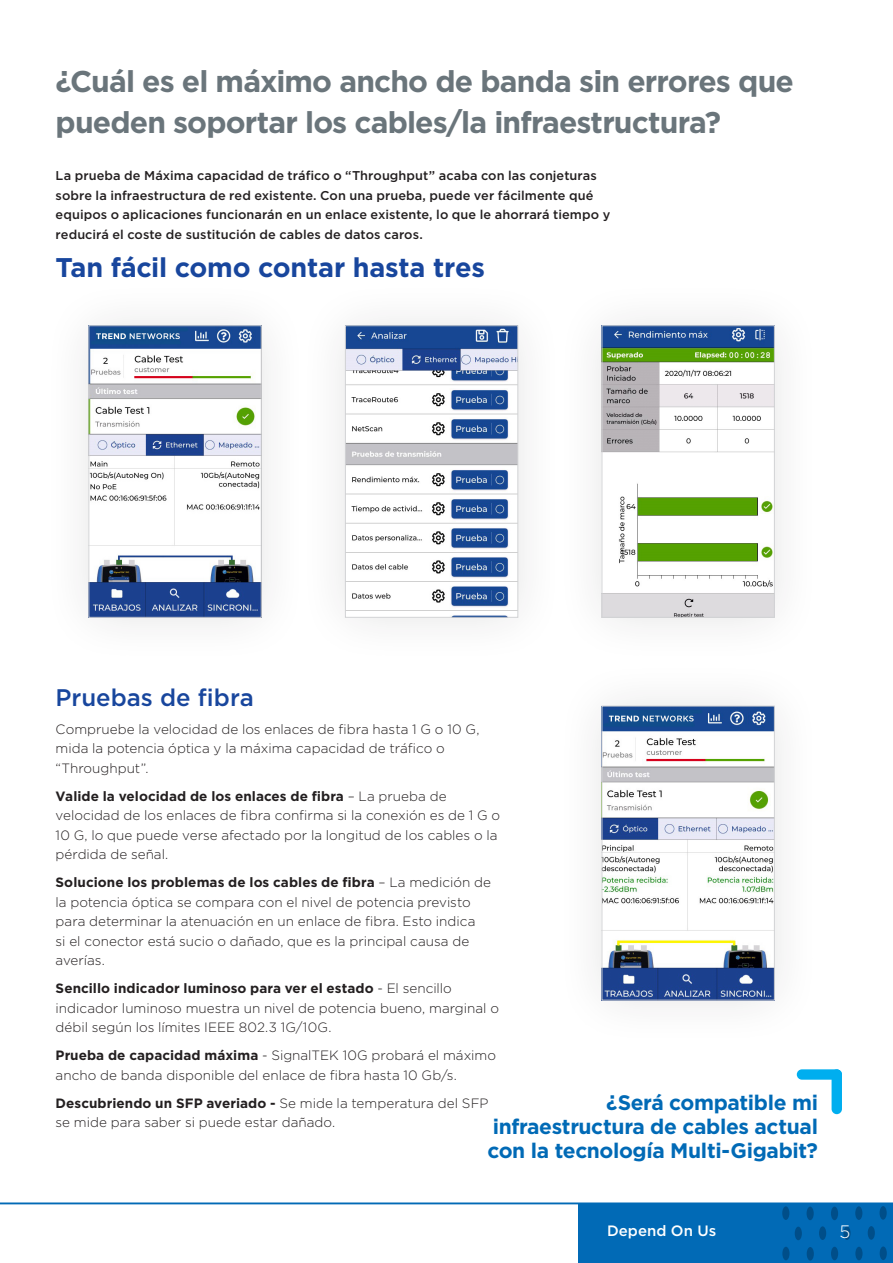
<style>
.page{position:relative;width:893px;height:1263px;background:#fff}
.page>*{position:absolute;margin:0;border:0;box-sizing:border-box;transform-origin:0 0}
.t1{font:700 30px/40.5px "Gotham";letter-spacing:-.03em;color:#6a757b}
.Body{font:700 27px "Gotham";letter-spacing:-.01em;color:#18469d}
.t2{font:500 24px "Gotham";color:#18469d}
.t3{font:700 21px/24px "Gotham";letter-spacing:-.015em;color:#016ab6;text-align:justify}
.t4{font:300 18px "Gotham";color:#fff}
.t5{font:500 15px "Gotham";color:#fff}
.Body-2{font:300 13.5px/19.5px "Gotham";color:#231f20}
.Body-3{font:500 12.75px/19.5px "Gotham";letter-spacing:.005em;color:#231f20}
.s1{font-weight:700}
</style>
<div class="page">
<img style="left:90px;top:327px;width:170px;height:289px">
<div style="left:88px;top:325px;width:174px;height:293px;border:1px solid #d1d2d4"></div>
<img style="left:347px;top:327px;width:169px;height:289px">
<div style="left:345px;top:325px;width:173px;height:293px;border:1px solid #d1d2d4"></div>
<img style="left:604px;top:327px;width:169px;height:289px">
<div style="left:602px;top:325px;width:173px;height:293px;border:1px solid #d1d2d4"></div>
<img style="left:604px;top:708px;width:169px;height:290px">
<div style="left:602px;top:706px;width:173px;height:294px;border:1px solid #d1d2d4"></div>
<div style="left:831px;top:1069px;width:11px;height:45px;background:#00aeef;border-radius:5px"></div>
<div style="left:797px;top:1069px;width:45px;height:11px;background:#00aeef;border-radius:5px"></div>
<div style="left:578px;top:1203px;width:315px;height:60px;background:#016ab6"></div>
<div style="left:782px;top:1247px;width:7px;height:13px;background:#004e89;border-radius:50%"></div>
<div style="left:782px;top:1206px;width:7px;height:14px;background:#004e89;border-radius:50%"></div>
<div style="left:795px;top:1226px;width:7px;height:14px;background:#004e89;border-radius:50%"></div>
<div style="left:807px;top:1247px;width:7px;height:13px;background:#004e89;border-radius:50%"></div>
<div style="left:819px;top:1226px;width:7px;height:14px;background:#004e89;border-radius:50%"></div>
<div style="left:831px;top:1247px;width:7px;height:13px;background:#004e89;border-radius:50%"></div>
<div style="left:843px;top:1226px;width:8px;height:14px;background:#004e89;border-radius:50%"></div>
<div style="left:855px;top:1247px;width:7px;height:13px;background:#004e89;border-radius:50%"></div>
<div style="left:807px;top:1206px;width:7px;height:14px;background:#004e89;border-radius:50%"></div>
<div style="left:831px;top:1206px;width:7px;height:14px;background:#004e89;border-radius:50%"></div>
<div style="left:855px;top:1206px;width:7px;height:14px;background:#004e89;border-radius:50%"></div>
<div style="left:868px;top:1226px;width:7px;height:14px;background:#004e89;border-radius:50%"></div>
<div style="left:880px;top:1246px;width:7px;height:14px;background:#004e89;border-radius:50%"></div>
<div style="left:879px;top:1206px;width:8px;height:14px;background:#004e89;border-radius:50%"></div>
<hr style="left:0;top:1203px;width:893px;height:1px;background:#016ab6">
<h1 class="t1" style="left:56px;top:61px;width:740px">¿Cuál es el máximo ancho de banda sin errores que pueden soportar los cables/la infraestructura?</h1>
<p class="Body-3" style="left:56px;top:166px;width:556px">La prueba de Máxima capacidad de tráfico o “Throughput” acaba con las conjeturas sobre la infraestructura de red existente. Con una prueba, puede ver fácilmente qué equipos o aplicaciones funcionarán en un enlace existente, lo que le ahorrará tiempo y reducirá el coste de sustitución de cables de datos caros.</p>
<p class="Body" style="left:56px;top:249px;width:431px">Tan fácil como contar hasta tres</p>
<p class="t2" style="left:56px;top:682px;width:200px">Pruebas de fibra</p>
<p class="Body-2" style="left:56px;top:719px;width:425px">Compruebe la velocidad de los enlaces de fibra hasta 1 G o 10 G, mida la potencia óptica y la máxima capacidad de tráfico o “Throughput”.</p>
<p class="Body-2" style="left:56px;top:786px;width:446px"><span class="s1">Valide la velocidad de los enlaces de fibra</span> – La prueba de velocidad de los enlaces de fibra confirma si la conexión es de 1 G o 10 G, lo que puede verse afectado por la longitud de los cables o la pérdida de señal.</p>
<p class="Body-2" style="left:56px;top:872px;width:437px"><span class="s1">Solucione los problemas de los cables de fibra</span> – La medición de la potencia óptica se compara con el nivel de potencia previsto para determinar la atenuación en un enlace de fibra. Esto indica<br>si el conector está sucio o dañado, que es la principal causa de averías.</p>
<p class="Body-2" style="left:56px;top:978px;width:445px"><span class="s1">Sencillo indicador luminoso para ver el estado</span> - El sencillo indicador luminoso muestra un nivel de potencia bueno, marginal o débil según los límites IEEE 802.3 1G/10G.</p>
<p class="Body-2" style="left:56px;top:1045px;width:442px"><span class="s1">Prueba de capacidad máxima</span> - SignalTEK 10G probará el máximo ancho de banda disponible del enlace de fibra hasta 10 Gb/s.</p>
<p class="Body-2" style="left:56px;top:1093px;width:434px"><span class="s1">Descubriendo un SFP averiado -</span> Se mide la temperatura del SFP se mide para saber si puede estar dañado.</p>
<h2 class="t3" style="left:487px;top:1090px;width:332px;text-indent:119px">¿Será compatible mi infraestructura de cables actual con la tecnología Multi-Gigabit?</h2>
<p class="t5" style="left:607px;top:1220px;width:111px">Depend On Us</p>
<p class="t5" style="left:612px;top:1222px;width:164px">Proof of Performance</p>
<h3 class="t4" style="left:840px;top:1220px;width:12px">5</h3>
</div>
